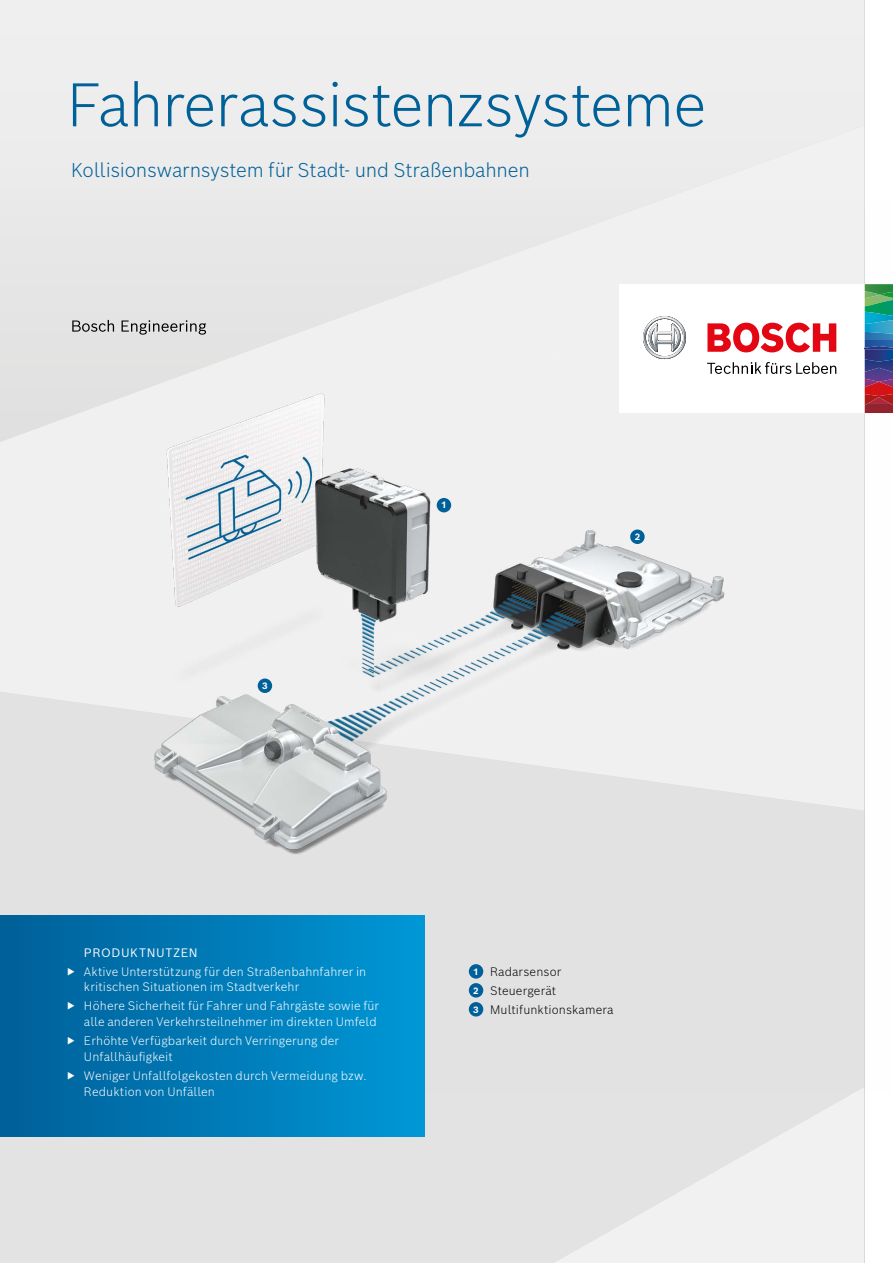
<style>
.page{position:relative;width:893px;height:1263px;background:#fff}
.page>*{position:absolute;margin:0;border:0;box-sizing:border-box;transform-origin:0 0}
.t1{font:300 60px "Bosch Sans";letter-spacing:-.015em;color:#006098}
.t2{font:300 19.5px "Bosch Sans";letter-spacing:-.01em;color:#006098}
.t3{font:300 12px/15.8px "Bosch Sans";letter-spacing:.01em;color:#fff}
.t4{font:300 12px/18.9px "Bosch Sans";letter-spacing:.01em;color:#000}
.t5{font:12px "Bosch Sans";letter-spacing:.05em;color:#fff}
.t6{font:700 9px/18.9px "Bosch Sans";color:#fff;text-align:justify}
</style>
<div class="page">
<div style="left:0;top:11px;width:864px;height:114px;background:#eee"></div>
<div style="left:0;top:0;width:864px;height:11px;background:#efefef"></div>
<div style="left:0;top:1092px;width:553px;height:171px;background:#e3e3e3"></div>
<svg style="left:553px;top:1092px;width:311px;height:171px;fill:#f1f1f1"></svg>
<div style="left:0;top:125px;width:864px;height:75px;background:#ececec"></div>
<img style="left:0;top:200px;width:865px;height:892px">
<div style="left:0;top:916px;width:424px;height:221px;background:linear-gradient(to right,#005f98,#0097d6)"></div>
<div style="left:469px;top:964px;width:14px;height:15px;background:#006098;border-radius:50%"></div>
<div style="left:469px;top:983px;width:14px;height:14px;background:#006098;border-radius:50%"></div>
<div style="left:469px;top:1002px;width:14px;height:14px;background:#006098;border-radius:50%"></div>
<svg style="left:72px;top:320px;width:134px;height:15px;background:#b4b4b4"></svg>
<div style="left:437px;top:498px;width:14px;height:14px;background:#006098;border-radius:50%"></div>
<div style="left:630px;top:529px;width:15px;height:15px;background:#006098;border-radius:50%"></div>
<div style="left:258px;top:678px;width:14px;height:15px;background:#006098;border-radius:50%"></div>
<div style="left:620px;top:284px;width:273px;height:129px;background:#fff"></div>
<svg style="left:865px;top:284px;width:28px;height:129px;background:#506276"></svg>
<svg style="left:643px;top:316px;width:43px;height:43px"></svg>
<svg style="left:707px;top:323px;width:129px;height:29px"></svg>
<svg style="left:707px;top:362px;width:129px;height:12px"></svg>
<h1 class="t1" style="left:67px;top:65px;width:641px">Fahrerassistenzsysteme</h1>
<h2 class="t2" style="left:71px;top:157px;width:460px">Kollisionswarnsystem für Stadt- und Straßenbahnen</h2>
<p class="t6" style="left:262px;top:676px;width:7px">3</p>
<p class="t6" style="left:441px;top:495px;width:7px">1</p>
<p class="t6" style="left:635px;top:527px;width:7px">2</p>
<p class="t5" style="left:84px;top:944px;width:115px">PRODUKTNUTZEN</p>
<p class="t3" style="left:84px;top:963px;width:284px;text-indent:-17px">▶ Aktive Unterstützung für den Straßenbahnfahrer in kritischen Situationen im Stadtverkehr</p>
<p class="t3" style="left:67px;top:998px;width:314px;text-align:right">▶ Höhere Sicherheit für Fahrer und Fahrgäste sowie für alle anderen Verkehrsteilnehmer im direkten Umfeld</p>
<p class="t3" style="left:84px;top:1032px;width:257px;text-indent:-17px">▶ Erhöhte Verfügbarkeit durch Verringerung der<br>Unfallhäufigkeit</p>
<p class="t3" style="left:84px;top:1067px;width:284px;text-indent:-17px">▶ Weniger Unfallfolgekosten durch Vermeidung bzw.<br>Reduktion von Unfällen</p>
<p class="t6" style="left:473px;top:962px;width:7px">1<br>2<br>3</p>
<p class="t4" style="left:490px;top:961px;width:125px">Radarsensor<br>Steuergerät<br>Multifunktionskamera</p>
</div>
